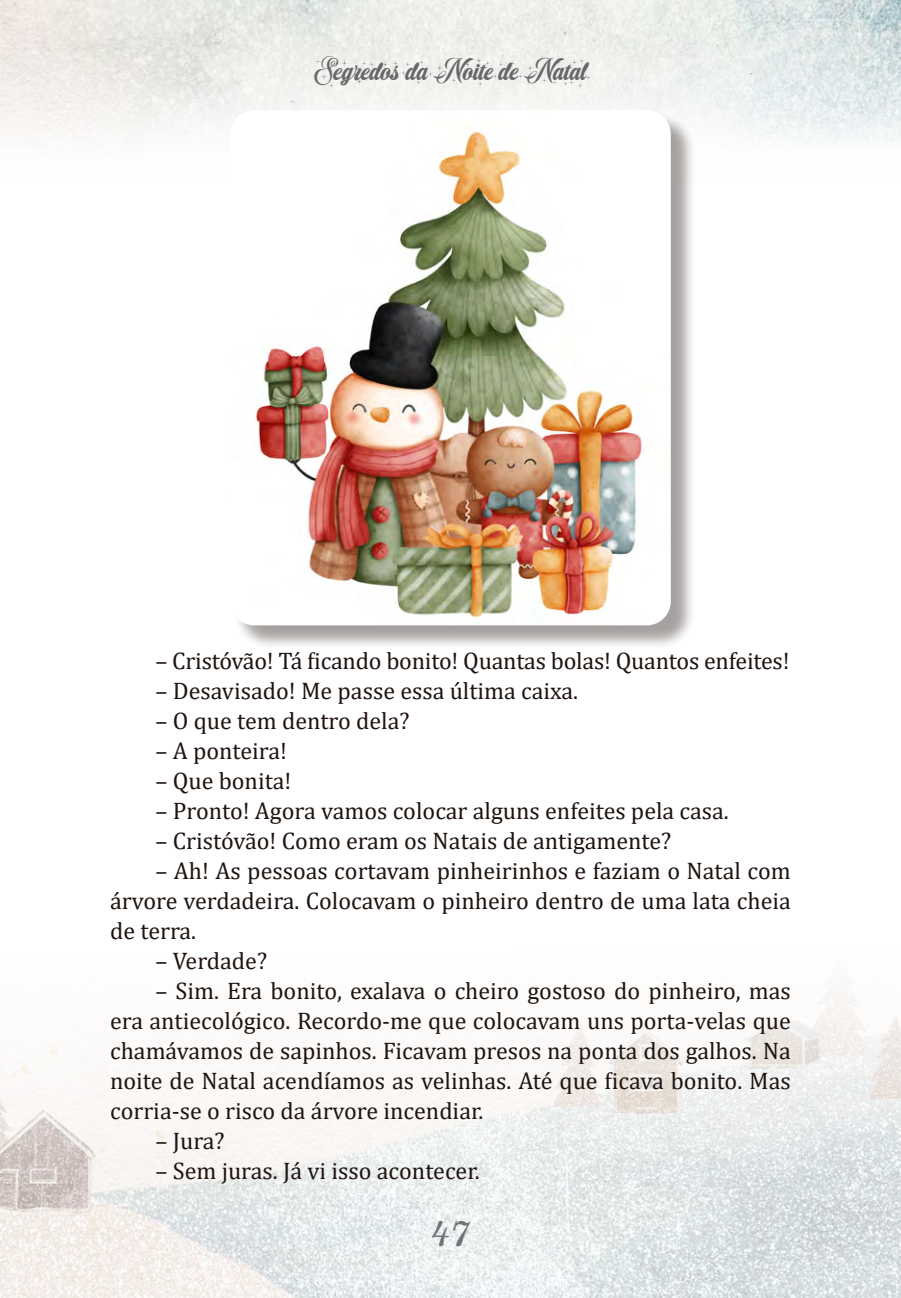
<style>
.page{position:relative;width:901px;height:1298px;background:#fff}
.page>*{position:absolute;margin:0;border:0;box-sizing:border-box;transform-origin:0 0}
.t1{font:40px "Adage Script JF";color:#737377}
.t2{font:30px "Christmas Sparkle PERSONALUSE";color:#67676b}
.CORPO_DO_TEXTO{font:24px/30px "Cambria";color:#1f1410;text-align:justify}
</style>
<div class="page">
<img style="left:0;top:0;width:900px;height:142px">
<img style="left:0;top:986px;width:900px;height:311px">
<div style="left:233px;top:113px;width:462px;height:537px;background:#1f1410;opacity:.4"></div>
<img style="left:230px;top:110px;width:440px;height:515px">
<p class="t2" style="left:314px;top:50px;width:273px">Segredos da Noite de Natal</p>
<p class="CORPO_DO_TEXTO" style="left:155px;top:645px;width:635px">– Cristóvão! Tá ficando bonito! Quantas bolas! Quantos enfeites!</p>
<p class="CORPO_DO_TEXTO" style="left:155px;top:675px;width:424px">– Desavisado! Me passe essa última caixa.</p>
<p class="CORPO_DO_TEXTO" style="left:155px;top:705px;width:256px">– O que tem dentro dela?</p>
<p class="CORPO_DO_TEXTO" style="left:155px;top:735px;width:133px">– A ponteira!</p>
<p class="CORPO_DO_TEXTO" style="left:155px;top:765px;width:137px">– Que bonita!</p>
<p class="CORPO_DO_TEXTO" style="left:155px;top:795px;width:574px">– Pronto! Agora vamos colocar alguns enfeites pela casa.</p>
<p class="CORPO_DO_TEXTO" style="left:155px;top:825px;width:517px">– Cristóvão! Como eram os Natais de antigamente?</p>
<p class="CORPO_DO_TEXTO" style="left:110px;top:855px;width:682px;text-indent:45px">– Ah! As pessoas cortavam pinheirinhos e faziam o Natal com árvore verdadeira. Colocavam o pinheiro dentro de uma lata cheia de terra.</p>
<p class="CORPO_DO_TEXTO" style="left:155px;top:945px;width:113px">– Verdade?</p>
<p class="CORPO_DO_TEXTO" style="left:110px;top:975px;width:682px;text-indent:45px">– Sim. Era bonito, exalava o cheiro gostoso do pinheiro, mas era antiecológico. Recordo-me que colocavam uns porta-velas que chamávamos de sapinhos. Ficavam presos na ponta dos galhos. Na noite de Natal acendíamos as velinhas. Até que ficava bonito. Mas corria-se o risco da árvore incendiar.</p>
<p class="CORPO_DO_TEXTO" style="left:155px;top:1125px;width:71px">– Jura?</p>
<p class="CORPO_DO_TEXTO" style="left:155px;top:1155px;width:326px">– Sem juras. Já vi isso acontecer.</p>
<h1 class="t1" style="left:430px;top:1205px;width:41px">47</h1>
</div>
